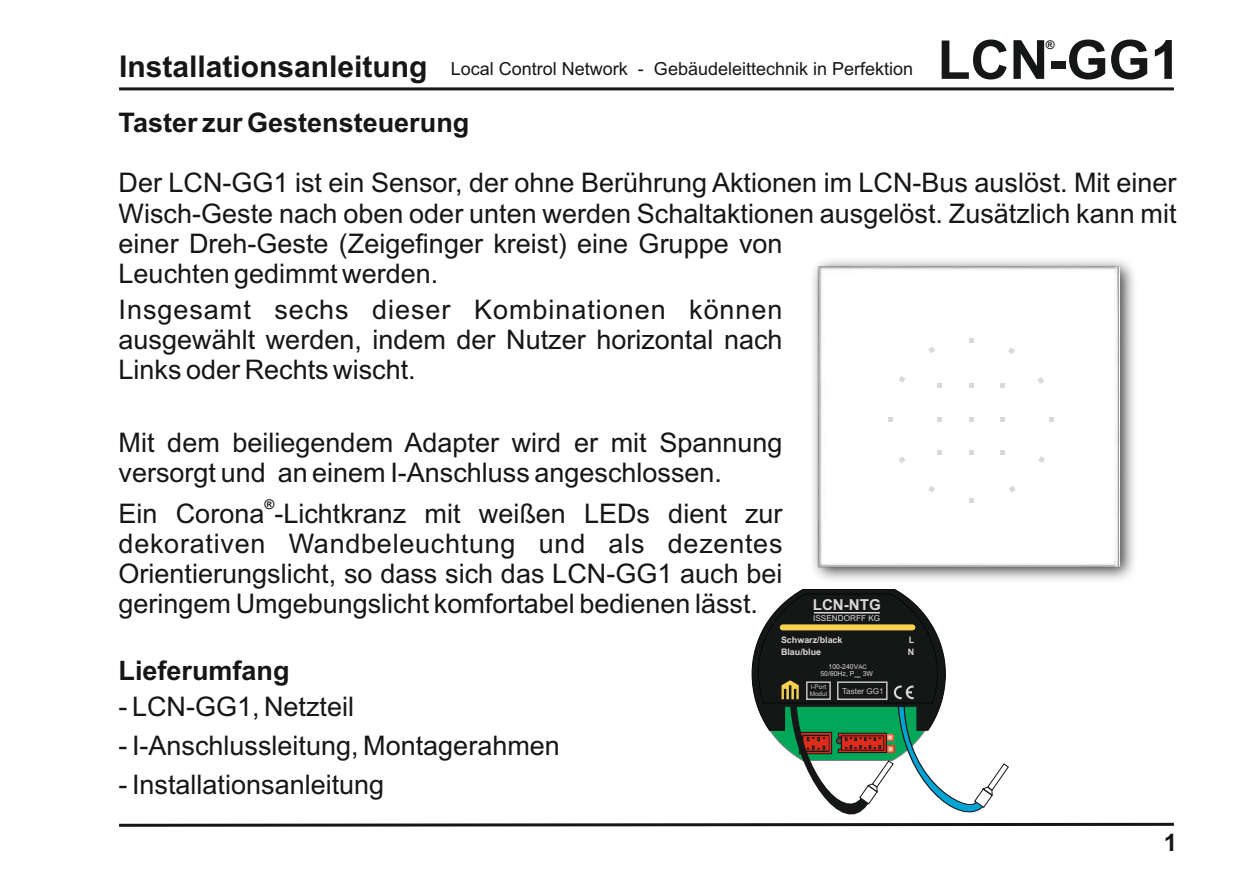
<style>
.page{position:relative;width:1259px;height:893px;background:#fff}
.page>*{position:absolute;margin:0;border:0;box-sizing:border-box;transform-origin:0 0}
.t1{font:700 54px "Arial";color:#151616}
.t2{font:27px/30.3px "Arial";color:#151616}
.t3{font:700 27px "Arial";color:#151616}
.t4{font:700 24px "Arial";color:#151616}
.t5{font:18px "Arial";color:#151616}
.t6{font:700 15px "Arial";color:#d9d9da}
.t7{font:700 13.5px "Arial";color:#151616}
.t8{font:700 12px "Arial";color:#151616}
.t9{font:700 9px/11.4px "Arial";color:#d9d9da}
.t10{font:8.1px "Arial";color:#d9d9da}
.t11{font:8.1px "Arial";color:#c5c5c5}
.t12{font:6.9px/7.8px "Arial";color:#d9d9da;text-align:center}
.t13{font:6.3px/7.2px "Arial";color:#c5c5c5}
.s1{font-weight:700;font-size:30px}
.s2{font-size:6.3px}
</style>
<div class="page">
<hr style="left:119px;top:87px;width:1055px;height:3px;background:#151616">
<img style="left:813px;top:260px;width:321px;height:320px">
<svg style="left:968px;top:383px;width:5px;height:5px"></svg>
<svg style="left:968px;top:417px;width:5px;height:5px"></svg>
<svg style="left:968px;top:450px;width:5px;height:5px"></svg>
<svg style="left:1000px;top:383px;width:5px;height:5px"></svg>
<svg style="left:1000px;top:417px;width:5px;height:5px"></svg>
<svg style="left:1000px;top:450px;width:5px;height:5px"></svg>
<svg style="left:937px;top:383px;width:5px;height:5px"></svg>
<svg style="left:937px;top:417px;width:5px;height:5px"></svg>
<svg style="left:937px;top:450px;width:5px;height:5px"></svg>
<svg style="left:1049px;top:417px;width:5px;height:5px"></svg>
<svg style="left:888px;top:417px;width:5px;height:5px"></svg>
<svg style="left:968px;top:338px;width:5px;height:5px"></svg>
<svg style="left:968px;top:497px;width:5px;height:5px"></svg>
<svg style="left:928px;top:347px;width:7px;height:6px"></svg>
<svg style="left:898px;top:376px;width:7px;height:7px"></svg>
<svg style="left:1037px;top:377px;width:7px;height:7px"></svg>
<svg style="left:1008px;top:347px;width:7px;height:7px"></svg>
<svg style="left:1009px;top:486px;width:6px;height:6px"></svg>
<svg style="left:1038px;top:456px;width:7px;height:7px"></svg>
<svg style="left:898px;top:456px;width:7px;height:7px"></svg>
<svg style="left:928px;top:486px;width:7px;height:7px"></svg>
<svg style="left:119px;top:589px;width:1055px;height:238px"></svg>
<p class="t5" style="left:119px;top:62px;width:795px"><span class="s1">Installationsanleitung</span> Local Control Network - Gebäudeleittechnik in Perfektion</p>
<h1 class="t1" style="left:937px;top:40px;width:244px">LCN-GG1</h1>
<p class="t8" style="left:1046px;top:40px;width:10px">®</p>
<p class="t3" style="left:119px;top:112px;width:352px">Taster zur Gestensteuerung</p>
<p class="t2" style="left:119px;top:170px;width:1059px">Der LCN-GG1 ist ein Sensor, der ohne Berührung Aktionen im LCN-Bus auslöst. Mit einer Wisch-Geste nach oben oder unten werden Schaltaktionen ausgelöst. Zusätzlich kann mit einer Dreh-Geste (Zeigefinger kreist) eine Gruppe von<br>Leuchten gedimmt werden.</p>
<p class="t2" style="left:119px;top:297px;width:665px;text-align:justify">Insgesamt sechs dieser Kombinationen können ausgewählt werden, indem der Nutzer horizontal nach Links oder Rechts wischt.</p>
<p class="t2" style="left:119px;top:430px;width:665px">Mit dem beiliegendem Adapter wird er mit Spannung versorgt und an einem I-Anschluss angeschlossen.</p>
<p class="t7" style="left:264px;top:500px;width:11px">®</p>
<p class="t2" style="left:119px;top:501px;width:665px;text-align:justify">Ein Corona -Lichtkranz mit weißen LEDs dient zur dekorativen Wandbeleuchtung und als dezentes Orientierungslicht, so dass sich das LCN-GG1 auch bei geringem Umgebungslicht komfortabel bedienen lässt.</p>
<p class="t6" style="left:813px;top:599px;width:69px">LCN-NTG</p>
<p class="t10" style="left:813px;top:615px;width:69px">ISSENDORFF KG</p>
<p class="t3" style="left:119px;top:660px;width:173px">Lieferumfang</p>
<p class="t2" style="left:119px;top:694px;width:237px">- LCN-GG1, Netzteil</p>
<p class="t2" style="left:119px;top:733px;width:443px">- I-Anschlussleitung, Montagerahmen</p>
<p class="t2" style="left:119px;top:772px;width:267px">- Installationsanleitung</p>
<p class="t9" style="left:781px;top:635px;width:63px">Schwarz/black<br>Blau/blue</p>
<p class="t12" style="left:820px;top:663px;width:54px">100-240V<span class="s2">AC<br></span>50/60Hz, P<sub>max</sub> 3W</p>
<p class="t11" style="left:842px;top:688px;width:43px">Taster GG1</p>
<p class="t13" style="left:810px;top:684px;width:19px">I-Port<br>Modul</p>
<p class="t9" style="left:907px;top:635px;width:8px">L<br>N</p>
<p class="t4" style="left:1163px;top:833px;width:15px">1</p>
</div>
